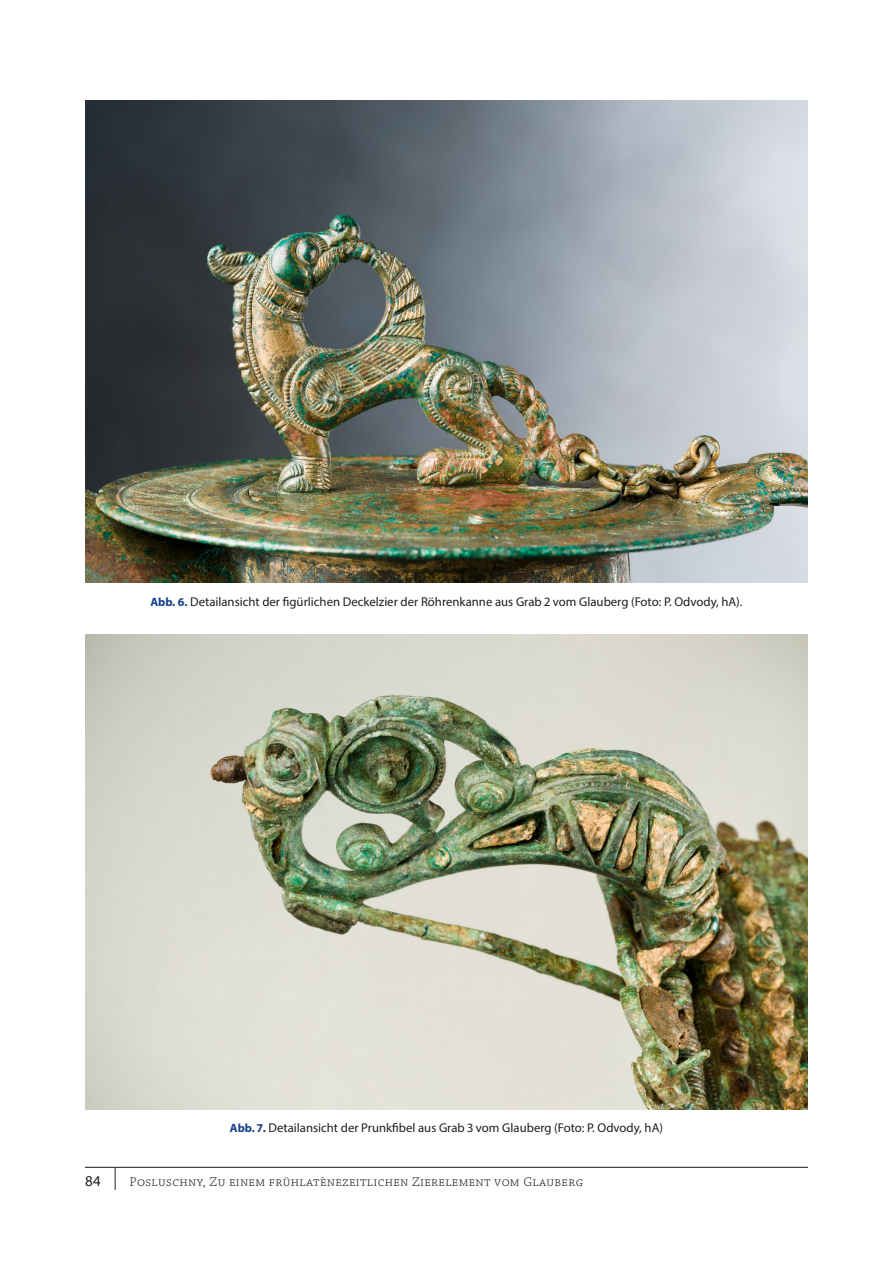
<style>
.page{position:relative;width:893px;height:1263px;background:#fff}
.page>*{position:absolute;margin:0;border:0;box-sizing:border-box;transform-origin:0 0}
.t1{font:15px "Myriad Pro";color:#1d1e1f}
.t2{font:300 13.5px "Chaparral Pro";letter-spacing:.025em;color:#1d1e1f}
.t3{font:12.75px "Myriad Pro";color:#1d1e1f}
.s1{font-weight:700;font-size:12px;color:#153e8a}
</style>
<div class="page">
<hr style="left:85px;top:1167px;width:723px;height:1px;background:#1d1e1f">
<svg style="left:115px;top:1168px;width:1px;height:22px"></svg>
<img style="left:85px;top:101px;width:723px;height:482px">
<img style="left:85px;top:635px;width:723px;height:475px">
<p class="t3" style="left:150px;top:594px;width:594px"><span class="s1">Abb. 6.</span> Detailansicht der figürlichen Deckelzier der Röhrenkanne aus Grab 2 vom Glauberg (Foto: P. Odvody, hA).</p>
<p class="t3" style="left:230px;top:1120px;width:434px"><span class="s1">Abb. 7.</span> Detailansicht der Prunkfibel aus Grab 3 vom Glauberg (Foto: P. Odvody, hA)</p>
<p class="t1" style="left:85px;top:1172px;width:17px">84</p>
<p class="t2" style="left:130px;top:1175px;width:455px">Posluschny, Zu einem frühlatènezeitlichen Zierelement vom Glauberg</p>
</div>
